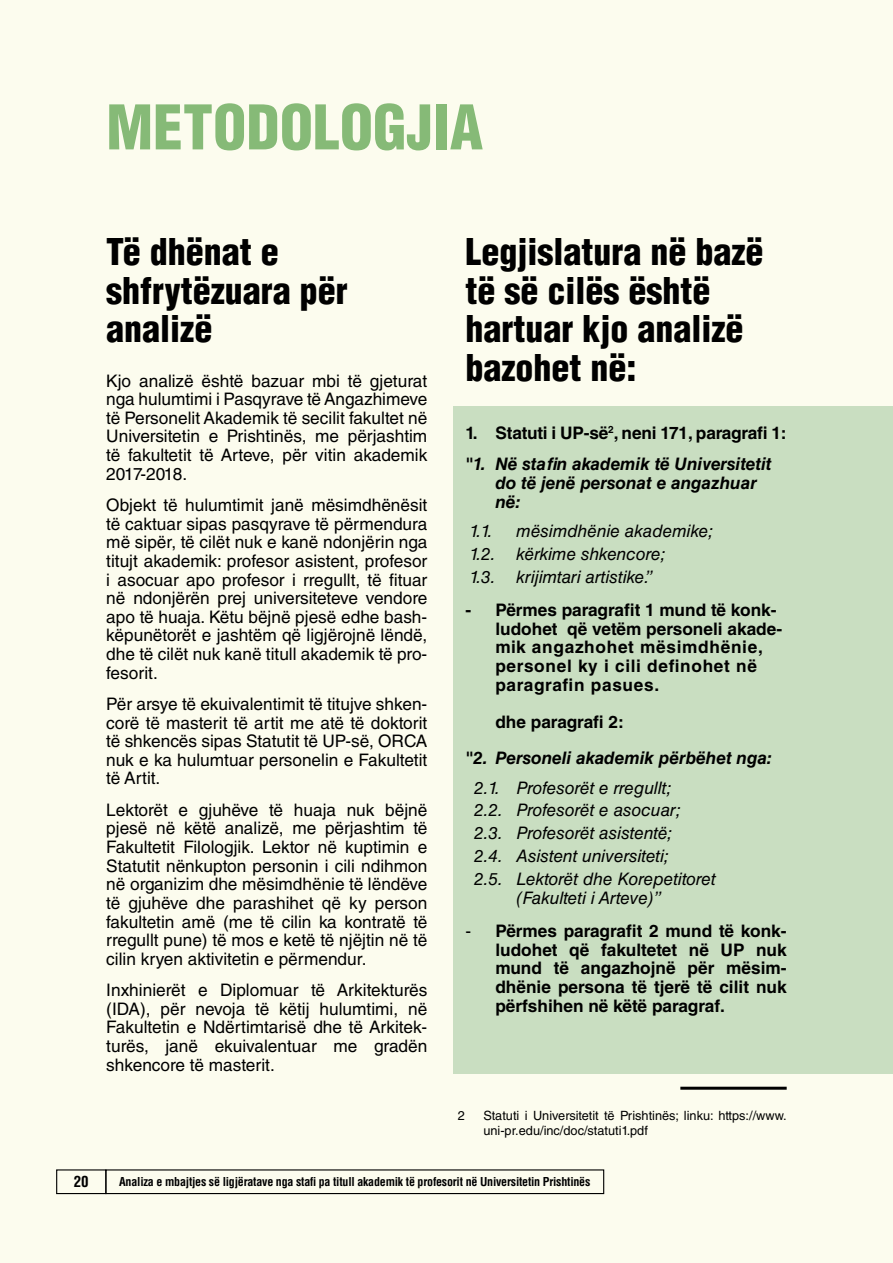
<style>
.page{position:relative;width:893px;height:1263px;background:#fcfcee}
.page>*{position:absolute;margin:0;border:0;box-sizing:border-box;transform-origin:0 0}
.t1{font:900 condensed 60px "Helvetica LT Std";color:#86ba77}
.t2{font:900 condensed 36px/38.8px "Helvetica LT Std";color:#000}
.t3{font:17.25px/18.6px "Helvetica LT Std";color:#000;text-align:justify}
.t4{font:700 17.25px/18.6px "Helvetica LT Std";color:#000}
.t5{font:italic 17.25px/22.8px "Helvetica LT Std";color:#000}
.t6{font:700 17.25px/18.6px "Helvetica LT Std";letter-spacing:.025em;color:#000}
.t7{font:italic 700 17.25px/18.6px "Helvetica LT Std";color:#000}
.t8{font:700 condensed 15px "Helvetica LT Std";color:#000}
.t9{font:12.75px/15.3px "Helvetica LT Std";color:#000}
.t10{font:700 condensed 12px "Helvetica LT Std";letter-spacing:-.015em;color:#000}
.s1{font-style:italic}
.s2{font-weight:400}
</style>
<div class="page">
<div style="left:56px;top:1169px;width:50px;height:25px;border:1px solid #000"></div>
<div style="left:105px;top:1169px;width:499px;height:25px;border:1px solid #000"></div>
<div style="left:454px;top:406px;width:439px;height:668px;background:#c9dec1"></div>
<hr style="left:680px;top:1087px;width:107px;height:3px;background:#000">
<h1 class="t1" style="left:106px;top:89px;width:378px">METODOLOGJIA</h1>
<h2 class="t2" style="left:106px;top:232px;width:243px">Të dhënat e shfrytëzuara për analizë</h2>
<p class="t3" style="left:106px;top:371px;width:323px">Kjo analizë është bazuar mbi të gjeturat nga hulumtimi i Pasqyrave të Angazhimeve të Personelit Akademik të secilit fakultet në Universitetin e Prishtinës, me përjashtim të fakultetit të Arteve, për vitin akademik 2017-2018.</p>
<p class="t3" style="left:106px;top:496px;width:323px">Objekt të hulumtimit janë mësimdhënësit të caktuar sipas pasqyrave të përmendura më sipër, të cilët nuk e kanë ndonjërin nga titujt akademik: profesor asistent, profesor i asocuar apo profesor i rregullt, të fituar në ndonjërën prej universiteteve vendore apo të huaja. Këtu bëjnë pjesë edhe bash&shy;këpunëtorët e jashtëm që ligjërojnë lëndë, dhe të cilët nuk kanë titull akademik të pro&shy;fesorit.</p>
<p class="t3" style="left:106px;top:695px;width:323px">Për arsye të ekuivalentimit të titujve shken&shy;corë të masterit të artit me atë të doktorit të shkencës sipas Statutit të UP-së, ORCA nuk e ka hulumtuar personelin e Fakultetit të Artit.</p>
<p class="t3" style="left:106px;top:800px;width:323px">Lektorët e gjuhëve të huaja nuk bëjnë pjesë në këtë analizë, me përjashtim të Fakultetit Filologjik. Lektor në kuptimin e Statutit nënkupton personin i cili ndihmon në organizim dhe mësimdhënie të lëndëve të gjuhëve dhe parashihet që ky person fakultetin amë (me të cilin ka kontratë të rregullt pune) të mos e ketë të njëjtin në të cilin kryen aktivitetin e përmendur.</p>
<p class="t3" style="left:106px;top:981px;width:323px">Inxhinierët e Diplomuar të Arkitekturës (IDA), për nevoja të këtij hulumtimi, në Fakultetin e Ndërtimtarisë dhe të Arkitek&shy;turës, janë ekuivalentuar me gradën shkencore të masterit.</p>
<h2 class="t2" style="left:466px;top:232px;width:299px">Legjislatura në bazë të së cilës është hartuar kjo analizë bazohet në:</h2>
<p class="t4" style="left:466px;top:417px;width:323px;line-height:31.3px">1. Statuti i UP-së<sup>2</sup>, neni 171, paragrafi 1: <span class="s1">"1. Në stafin akademik të Universitetit</span></p>
<p class="t7" style="left:495px;top:473px;width:263px">do të jenë personat e angazhuar në:</p>
<p class="t5" style="left:470px;top:519px;width:24px">1. 1.</p>
<p class="t5" style="left:470px;top:519px;width:245px;text-indent:47px">mësimdhënie akademike;<br>1.2. kërkime shkencore;<br>1.3. krijimtari artistike.”</p>
<p class="t6" style="left:495px;top:600px;width:288px;text-indent:-30px">- Përmes paragrafit 1 mund të konk&shy;ludohet që vetëm personeli akade&shy;mik angazhohet mësimdhënie, personel ky i cili definohet në paragrafin pasues.</p>
<p class="t4" style="left:495px;top:712px;width:130px">dhe paragrafi 2:</p>
<p class="t7" style="left:466px;top:749px;width:309px">"2. Personeli akademik përbëhet nga:</p>
<p class="t5" style="left:474px;top:776px;width:243px">2.1. Profesorët e rregullt;<br>2.2. Profesorët e asocuar;<br>2.3. Profesorët asistentë;<br>2.4. Asistent universiteti;<br>2.5. Lektorët dhe Korepetitoret</p>
<p class="t5" style="left:517px;top:886px;width:146px">(Fakulteti i Arteve)”</p>
<p class="t4" style="left:495px;top:921px;width:293px;text-align:justify;text-indent:-30px"><span class="s2">-</span> Përmes paragrafit 2 mund të konk&shy;ludohet që fakultetet në UP nuk mund të angazhojnë për mësim&shy;dhënie persona të tjerë të cilit nuk përfshihen në këtë paragraf.</p>
<p class="t9" style="left:458px;top:1108px;width:9px">2</p>
<p class="t9" style="left:483px;top:1108px;width:305px">Statuti i Universitetit të Prishtinës; linku: https://www. uni-pr.edu/inc/doc/statuti1.pdf</p>
<p class="t8" style="left:74px;top:1172px;width:16px">20</p>
<p class="t10" style="left:119px;top:1174px;width:473px">Analiza e mbajtjes së ligjëratave nga stafi pa titull akademik të profesorit në Universitetin Prishtinës</p>
</div>
